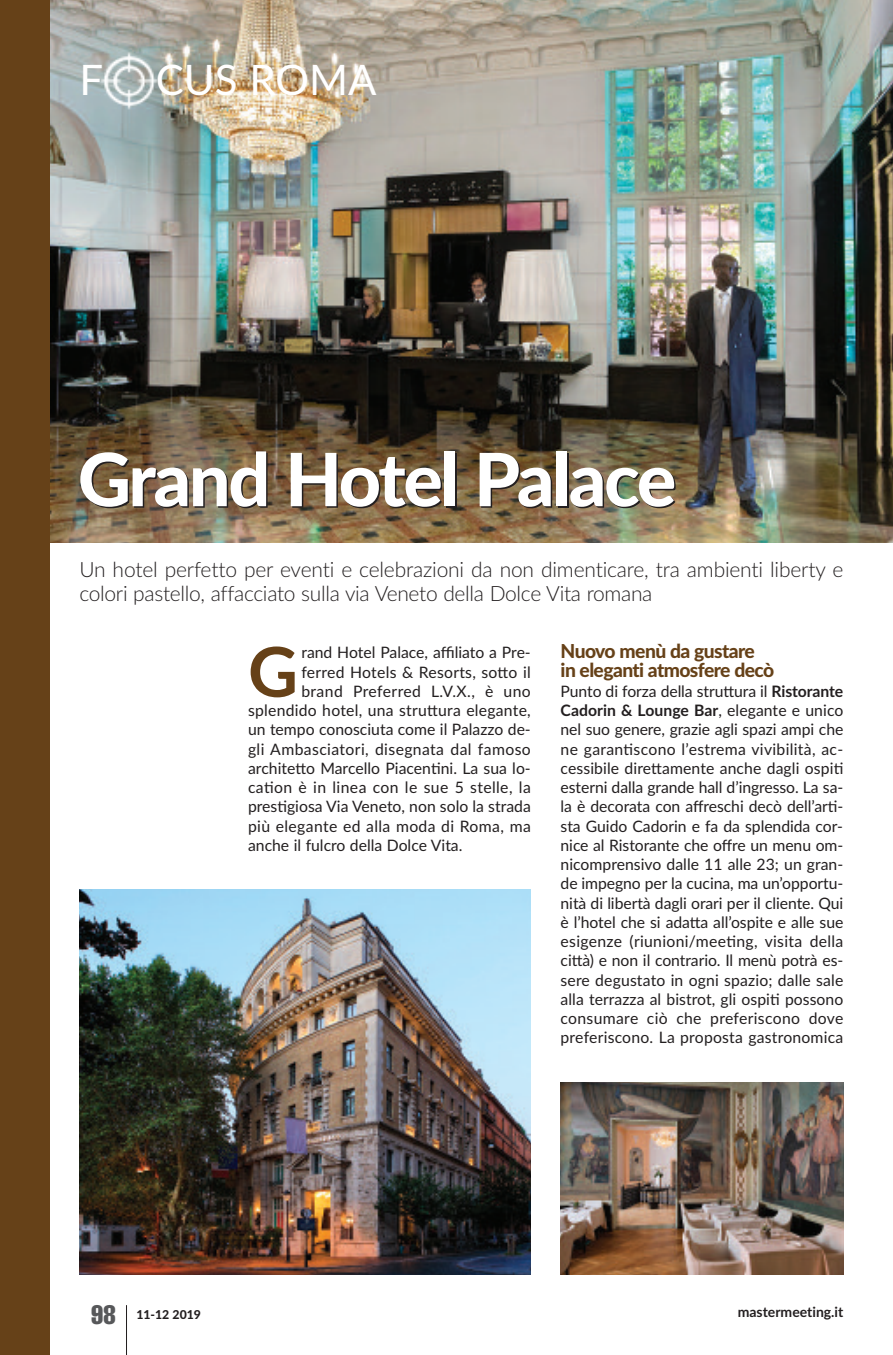
<style>
.page{position:relative;width:893px;height:1355px;background:#fff}
.page>*{position:absolute;margin:0;border:0;box-sizing:border-box;transform-origin:0 0}
.t1{font:800 73.5px "Lato";letter-spacing:-.035em;color:#fff}
.t2{font:700 68.77px "Lato";color:#664118}
.t3{font:42px "Lato";color:#fff}
.t4{font:extra-condensed 26.25px "Helvetica";color:#57585a}
.t5{font:300 21px/24.5px "Lato";letter-spacing:-.015em;color:#231f20}
.t6{font:800 19.25px/19.2px "Lato";letter-spacing:-.03em;color:#664118}
.t7{font:15.75px/19.2px "Lato";letter-spacing:.015em;color:#231f20;text-align:justify}
.t8{font:15.75px "Lato";letter-spacing:-.005em;color:#231f20}
.t9{font:700 14px "Lato";color:#231f20}
.t10{font:800 12.25px "Lato";color:#231f20}
.s1{font-weight:700}
</style>
<div class="page">
<img style="left:50px;top:0;width:843px;height:542px">
<hr style="left:126px;top:1305px;width:1px;height:49px;background:#231f20">
<img style="left:100px;top:51px;width:58px;height:60px">
<div style="left:0;top:0;width:50px;height:1354px;background:#664118"></div>
<img style="left:79px;top:889px;width:452px;height:385px">
<img style="left:561px;top:1082px;width:282px;height:192px">
<h3 class="t3" style="left:79px;top:56px;width:25px">F</h3>
<h3 class="t3" style="left:156px;top:56px;width:222px">CUS RoMA</h3>
<h1 class="t1" style="left:78px;top:438px;width:600px">Grand Hotel Palace</h1>
<h3 class="t5" style="left:79px;top:557px;width:765px">Un hotel perfetto per eventi e celebrazioni da non dimenticare, tra ambienti liberty e colori pastello, affacciato sulla via Veneto della Dolce Vita romana</h3>
<h2 class="t2" style="left:248px;top:633px;width:51px">G</h2>
<p class="t8" style="left:301px;top:643px;width:231px">rand Hotel Palace, affiliato a Pre-</p>
<p class="t7" style="left:301px;top:662px;width:231px">ferred Hotels &amp; Resorts, sotto il</p>
<p class="t7" style="left:301px;top:681px;width:231px">brand Preferred L.V.X., è uno</p>
<p class="t7" style="left:248px;top:701px;width:284px">splendido hotel, una struttura elegante,</p>
<p class="t7" style="left:248px;top:720px;width:284px">un tempo conosciuta come il Palazzo de-</p>
<p class="t7" style="left:248px;top:739px;width:284px">gli Ambasciatori, disegnata dal famoso</p>
<p class="t7" style="left:248px;top:758px;width:284px">architetto Marcello Piacentini. La sua lo-</p>
<p class="t7" style="left:248px;top:778px;width:284px">cation è in linea con le sue 5 stelle, la</p>
<p class="t7" style="left:248px;top:797px;width:284px">prestigiosa Via Veneto, non solo la strada</p>
<p class="t7" style="left:248px;top:816px;width:284px">più elegante ed alla moda di Roma, ma</p>
<p class="t7" style="left:248px;top:835px;width:216px">anche il fulcro della Dolce Vita.</p>
<p class="t6" style="left:561px;top:642px;width:215px">Nuovo menù da gustare in eleganti atmosfere decò</p>
<p class="t7" style="left:561px;top:681px;width:284px">Punto di forza della struttura il <span class="s1">Ristorante Cadorin &amp; Lounge Bar</span>, elegante e unico nel suo genere, grazie agli spazi ampi che ne garantiscono l’estrema vivibilità, ac&shy;cessibile direttamente anche dagli ospiti esterni dalla grande hall d’ingresso. La sa&shy;la è decorata con affreschi decò dell’arti&shy;sta Guido Cadorin e fa da splendida cor&shy;nice al Ristorante che offre un menu om&shy;nicomprensivo dalle 11 alle 23; un gran&shy;de impegno per la cucina, ma un’opportu&shy;nità di libertà dagli orari per il cliente. Qui è l’hotel che si adatta all’ospite e alle sue esigenze (riunioni/meeting, visita della città) e non il contrario. Il menù potrà es&shy;sere degustato in ogni spazio; dalle sale alla terrazza al bistrot, gli ospiti possono consumare ciò che preferiscono dove preferiscono. La proposta gastronomica</p>
<h3 class="t4" style="left:91px;top:1305px;width:26px">98</h3>
<p class="t10" style="left:136px;top:1307px;width:66px">11-12 2019</p>
<p class="t9" style="left:738px;top:1303px;width:107px">mastermeeting.it</p>
</div>
